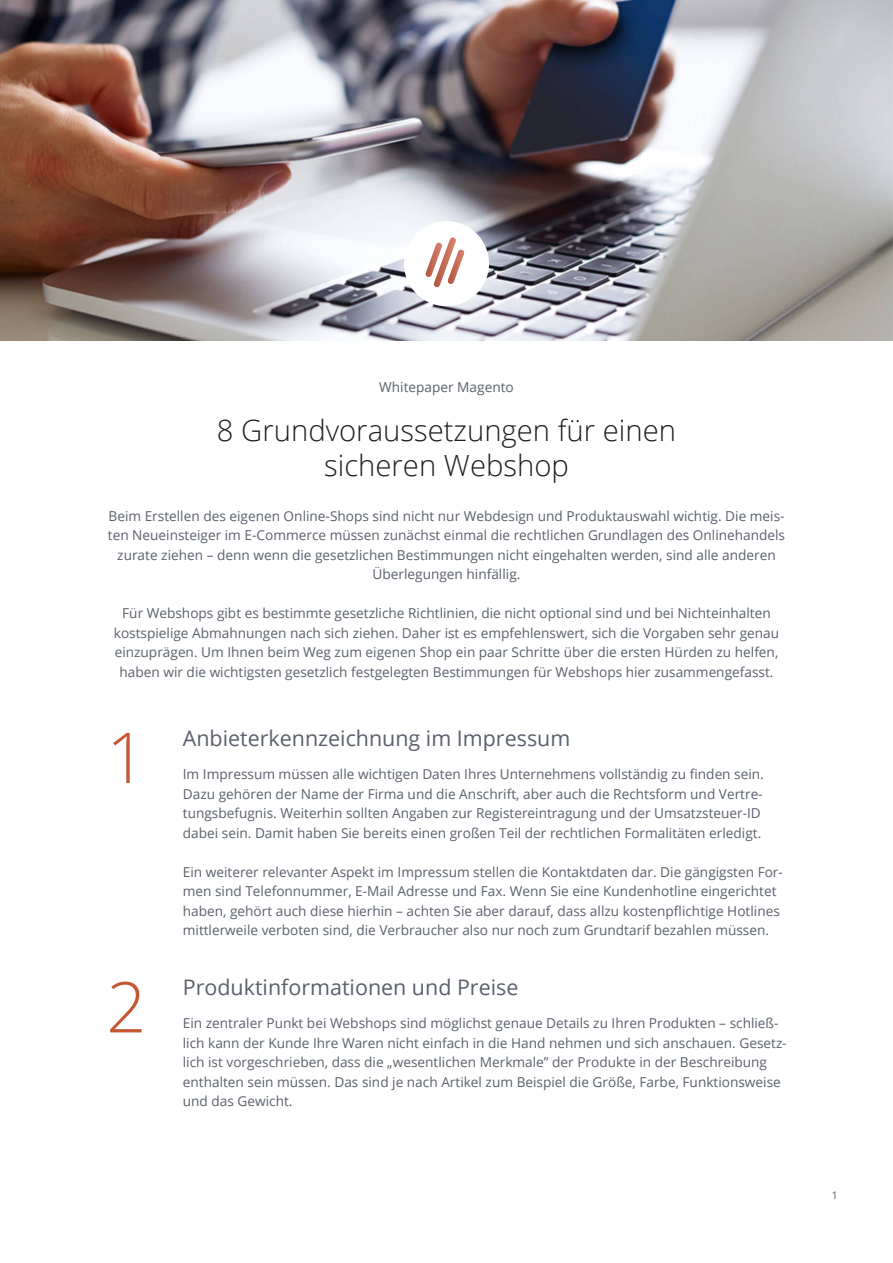
<style>
.page{position:relative;width:893px;height:1263px;background:#fff}
.page>*{position:absolute;margin:0;border:0;box-sizing:border-box;transform-origin:0 0}
.t1{font:300 70.2px "Open Sans";color:#c55832}
.t2{font:300 29.25px/35.1px "Open Sans";color:#1d1f24;text-align:center}
.t3{font:21.45px "Open Sans";color:#5a606c}
.t4{font:13.65px/19.5px "Open Sans";color:#5a606c}
.t5{font:10.5px "Open Sans";color:#5a606c}
</style>
<div class="page">
<img style="left:0;top:0;width:893px;height:340px">
<div style="left:404px;top:221px;width:85px;height:85px;background:#fff;border-radius:50%"></div>
<svg style="left:425px;top:238px;width:40px;height:49px"></svg>
<p class="t4" style="left:379px;top:377px;width:136px">Whitepaper Magento</p>
<h2 class="t2" style="left:217px;top:412px;width:461px">8 Grundvoraussetzungen für einen sicheren Webshop</h2>
<p class="t4" style="left:108px;top:506px;width:679px;text-align:center">Beim Erstellen des eigenen Online-Shops sind nicht nur Webdesign und Produktauswahl wichtig. Die meis&shy;ten Neueinsteiger im E-Commerce müssen zunächst einmal die rechtlichen Grundlagen des Onlinehandels zurate ziehen – denn wenn die gesetzlichen Bestimmungen nicht eingehalten werden, sind alle anderen Überlegungen hinfällig.</p>
<p class="t4" style="left:114px;top:603px;width:667px;text-align:center">Für Webshops gibt es bestimmte gesetzliche Richtlinien, die nicht optional sind und bei Nichteinhalten kostspielige Abmahnungen nach sich ziehen. Daher ist es empfehlenswert, sich die Vorgaben sehr genau einzuprägen. Um Ihnen beim Weg zum eigenen Shop ein paar Schritte über die ersten Hürden zu helfen, haben wir die wichtigsten gesetzlich festgelegten Bestimmungen für Webshops hier zusammengefasst.</p>
<h1 class="t1" style="left:106px;top:709px;width:42px">1</h1>
<h1 class="t1" style="left:106px;top:959px;width:42px">2</h1>
<h3 class="t3" style="left:183px;top:723px;width:389px">Anbieterkennzeichnung im Impressum</h3>
<p class="t4" style="left:183px;top:764px;width:582px">Im Impressum müssen alle wichtigen Daten Ihres Unternehmens vollständig zu finden sein.<br>Dazu gehören der Name der Firma und die Anschrift, aber auch die Rechtsform und Vertre&shy;tungsbefugnis. Weiterhin sollten Angaben zur Registereintragung und der Umsatzsteuer-ID dabei sein. Damit haben Sie bereits einen großen Teil der rechtlichen Formalitäten erledigt.</p>
<p class="t4" style="left:183px;top:861px;width:601px">Ein weiterer relevanter Aspekt im Impressum stellen die Kontaktdaten dar. Die gängigsten For&shy;men sind Telefonnummer, E-Mail Adresse und Fax. Wenn Sie eine Kundenhotline eingerichtet haben, gehört auch diese hierhin – achten Sie aber darauf, dass allzu kostenpflichtige Hotlines mittlerweile verboten sind, die Verbraucher also nur noch zum Grundtarif bezahlen müssen.</p>
<h3 class="t3" style="left:183px;top:973px;width:337px">Produktinformationen und Preise</h3>
<p class="t4" style="left:183px;top:1013px;width:605px">Ein zentraler Punkt bei Webshops sind möglichst genaue Details zu Ihren Produkten – schließ&shy;lich kann der Kunde Ihre Waren nicht einfach in die Hand nehmen und sich anschauen. Gesetz&shy;lich ist vorgeschrieben, dass die „wesentlichen Merkmale” der Produkte in der Beschreibung enthalten sein müssen. Das sind je nach Artikel zum Beispiel die Größe, Farbe, Funktionsweise und das Gewicht.</p>
<p class="t5" style="left:832px;top:1188px;width:8px">1</p>
</div>
